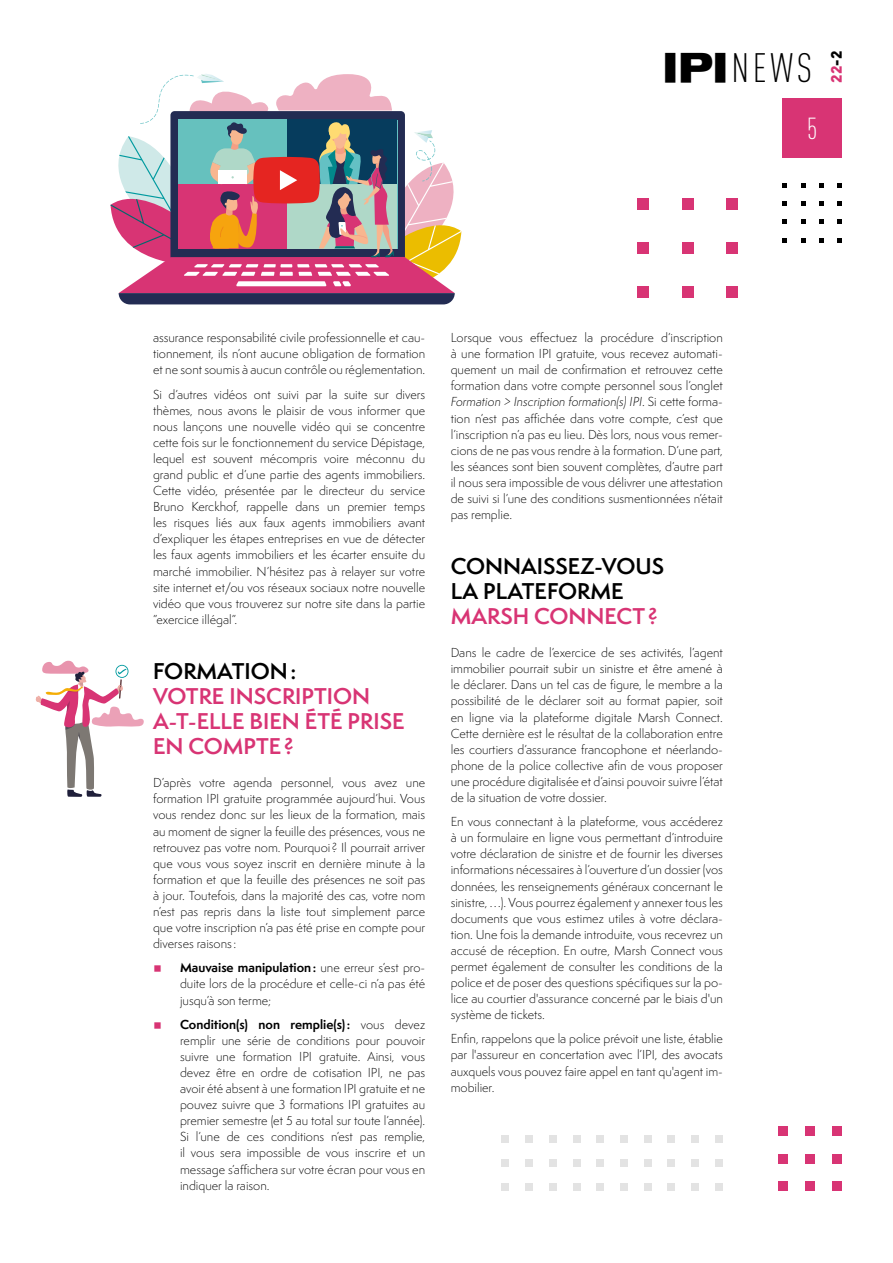
<style>
.page{position:relative;width:893px;height:1263px;background:#fff}
.page>*{position:absolute;margin:0;border:0;box-sizing:border-box;transform-origin:0 0}
.t1{font:300 condensed 40.5px "DINOT";color:#000}
.t2{font:300 condensed 30px "DINOT";color:#fff}
.t3{font:600 21px/25.2px "Semplicita Pro";color:#d83474}
.t4{font:600 21px/25.2px "Semplicita Pro";color:#000}
.t5{font:900 15px "DINOT";color:#d83474}
.t6{font:300 12px/16px "Semplicita Pro";color:#000;text-align:justify}
.s1{font-family:"Akzidenz Grotesk BQ";font-weight:700;font-stretch:expanded}
.s2{color:#000}
.s3{font-family:"Akzidenz Grotesk BQ";font-weight:400;font-stretch:expanded;font-size:27px;color:#d83474}
.s4{font-weight:700}
.s5{font-style:italic}
</style>
<div class="page">
<div style="left:782px;top:98px;width:60px;height:59px;background:#d83474"></div>
<svg style="left:801px;top:201px;width:4px;height:5px"></svg>
<svg style="left:837px;top:201px;width:5px;height:5px"></svg>
<svg style="left:782px;top:201px;width:5px;height:5px"></svg>
<svg style="left:819px;top:201px;width:5px;height:5px"></svg>
<svg style="left:801px;top:183px;width:4px;height:4px"></svg>
<svg style="left:837px;top:183px;width:5px;height:4px"></svg>
<svg style="left:782px;top:183px;width:5px;height:4px"></svg>
<svg style="left:819px;top:183px;width:5px;height:4px"></svg>
<svg style="left:801px;top:219px;width:4px;height:5px"></svg>
<svg style="left:837px;top:219px;width:5px;height:5px"></svg>
<svg style="left:782px;top:219px;width:5px;height:5px"></svg>
<svg style="left:819px;top:219px;width:5px;height:5px"></svg>
<svg style="left:801px;top:238px;width:4px;height:4px"></svg>
<svg style="left:837px;top:238px;width:5px;height:4px"></svg>
<svg style="left:782px;top:238px;width:5px;height:4px"></svg>
<svg style="left:819px;top:238px;width:5px;height:4px"></svg>
<div style="left:833px;top:1127px;width:9px;height:9px;background:#d83474"></div>
<div style="left:833px;top:1181px;width:9px;height:10px;background:#d83474"></div>
<div style="left:833px;top:1154px;width:9px;height:9px;background:#d83474"></div>
<div style="left:805px;top:1127px;width:10px;height:9px;background:#d83474"></div>
<div style="left:805px;top:1181px;width:10px;height:10px;background:#d83474"></div>
<div style="left:805px;top:1154px;width:10px;height:9px;background:#d83474"></div>
<div style="left:778px;top:1127px;width:9px;height:9px;background:#d83474"></div>
<div style="left:778px;top:1181px;width:9px;height:10px;background:#d83474"></div>
<div style="left:778px;top:1154px;width:9px;height:9px;background:#d83474"></div>
<svg style="left:111px;top:74px;width:350px;height:230px"></svg>
<svg style="left:35px;top:661px;width:109px;height:136px"></svg>
<div style="left:727px;top:242px;width:11px;height:12px;background:#d83474"></div>
<div style="left:638px;top:242px;width:11px;height:12px;background:#d83474"></div>
<div style="left:682px;top:242px;width:11px;height:12px;background:#d83474"></div>
<div style="left:727px;top:287px;width:11px;height:11px;background:#d83474"></div>
<div style="left:638px;top:287px;width:11px;height:11px;background:#d83474"></div>
<div style="left:682px;top:287px;width:11px;height:11px;background:#d83474"></div>
<div style="left:727px;top:198px;width:11px;height:11px;background:#d83474"></div>
<div style="left:638px;top:198px;width:11px;height:11px;background:#d83474"></div>
<div style="left:682px;top:198px;width:11px;height:11px;background:#d83474"></div>
<div style="left:501px;top:1183px;width:8px;height:8px;background:#e3e3e3"></div>
<div style="left:691px;top:1183px;width:8px;height:8px;background:#e3e3e3"></div>
<div style="left:644px;top:1183px;width:8px;height:8px;background:#e3e3e3"></div>
<div style="left:596px;top:1183px;width:8px;height:8px;background:#e3e3e3"></div>
<div style="left:549px;top:1183px;width:8px;height:8px;background:#e3e3e3"></div>
<div style="left:525px;top:1183px;width:8px;height:8px;background:#e3e3e3"></div>
<div style="left:715px;top:1183px;width:8px;height:8px;background:#e3e3e3"></div>
<div style="left:667px;top:1183px;width:8px;height:8px;background:#e3e3e3"></div>
<div style="left:620px;top:1183px;width:8px;height:8px;background:#e3e3e3"></div>
<div style="left:573px;top:1183px;width:7px;height:8px;background:#e3e3e3"></div>
<div style="left:501px;top:1159px;width:8px;height:8px;background:#e3e3e3"></div>
<div style="left:691px;top:1159px;width:8px;height:8px;background:#e3e3e3"></div>
<div style="left:644px;top:1159px;width:8px;height:8px;background:#e3e3e3"></div>
<div style="left:596px;top:1159px;width:8px;height:8px;background:#e3e3e3"></div>
<div style="left:549px;top:1159px;width:8px;height:8px;background:#e3e3e3"></div>
<div style="left:525px;top:1159px;width:8px;height:8px;background:#e3e3e3"></div>
<div style="left:715px;top:1159px;width:8px;height:8px;background:#e3e3e3"></div>
<div style="left:667px;top:1159px;width:8px;height:8px;background:#e3e3e3"></div>
<div style="left:620px;top:1159px;width:8px;height:8px;background:#e3e3e3"></div>
<div style="left:573px;top:1159px;width:7px;height:8px;background:#e3e3e3"></div>
<div style="left:501px;top:1135px;width:8px;height:8px;background:#e3e3e3"></div>
<div style="left:691px;top:1135px;width:8px;height:8px;background:#e3e3e3"></div>
<div style="left:644px;top:1135px;width:8px;height:8px;background:#e3e3e3"></div>
<div style="left:596px;top:1135px;width:8px;height:8px;background:#e3e3e3"></div>
<div style="left:549px;top:1135px;width:8px;height:8px;background:#e3e3e3"></div>
<div style="left:525px;top:1135px;width:8px;height:8px;background:#e3e3e3"></div>
<div style="left:715px;top:1135px;width:8px;height:8px;background:#e3e3e3"></div>
<div style="left:667px;top:1135px;width:8px;height:8px;background:#e3e3e3"></div>
<div style="left:620px;top:1135px;width:8px;height:8px;background:#e3e3e3"></div>
<div style="left:573px;top:1135px;width:7px;height:8px;background:#e3e3e3"></div>
<h1 class="t1" style="left:663px;top:45px;width:151px"><span class="s1">IPI</span>NEWS</h1>
<p class="t5" style="left:826px;top:83px;width:33px;rotate:-90deg">22<span class="s2">-2</span></p>
<h2 class="t2" style="left:807px;top:111px;width:12px">5</h2>
<p class="t6" style="left:153px;top:330px;width:274px">assurance responsabilité civile professionnelle et cau&shy;tionnement, ils n’ont aucune obligation de formation et ne sont soumis à aucun contrôle ou réglementation.</p>
<p class="t6" style="left:153px;top:386px;width:274px">Si d’autres vidéos ont suivi par la suite sur divers thèmes, nous avons le plaisir de vous informer que nous lançons une nouvelle vidéo qui se concentre cette fois sur le fonctionnement du service Dépistage, lequel est souvent mécompris voire méconnu du grand public et d’une partie des agents immobiliers.<br>Cette vidéo, présentée par le directeur du service Bruno Kerckhof, rappelle dans un premier temps les risques liés aux faux agents immobiliers avant d’expliquer les étapes entreprises en vue de détecter les faux agents immobiliers et les écarter ensuite du marché immobilier. N’hésitez pas à relayer sur votre site internet et/ou vos réseaux sociaux notre nouvelle vidéo que vous trouverez sur notre site dans la partie ”exercice illégal”.</p>
<h3 class="t4" style="left:153px;top:658px;width:145px">FORMATION:</h3>
<h3 class="t3" style="left:153px;top:683px;width:253px">VOTRE INSCRIPTION<br>A-T-ELLE BIEN ÉTÉ PRISE<br>EN COMPTE?</h3>
<p class="t6" style="left:153px;top:775px;width:274px">D’après votre agenda personnel, vous avez une formation IPI gratuite programmée aujourd’hui. Vous vous rendez donc sur les lieux de la formation, mais au moment de signer la feuille des présences, vous ne retrouvez pas votre nom. Pourquoi ? Il pourrait arriver que vous vous soyez inscrit en dernière minute à la formation et que la feuille des présences ne soit pas à jour. Toutefois, dans la majorité des cas, votre nom n’est pas repris dans la liste tout simplement parce que votre inscription n’a pas été prise en compte pour diverses raisons:</p>
<p class="t6" style="left:180px;top:960px;width:247px;text-indent:-27px"><span class="s3">•</span> <span class="s4">Mauvaise manipulation:</span> une erreur s’est pro&shy;duite lors de la procédure et celle-ci n’a pas été jusqu’à son terme;</p>
<p class="t6" style="left:180px;top:1016px;width:247px;text-indent:-27px"><span class="s3">•</span> <span class="s4">Condition(s) non remplie(s):</span> vous devez remplir une série de conditions pour pouvoir suivre une formation IPI gratuite. Ainsi, vous devez être en ordre de cotisation IPI, ne pas avoir été absent à une formation IPI gratuite et ne pouvez suivre que 3 formations IPI gratuites au premier semestre (et 5 au total sur toute l’année).<br>Si l’une de ces conditions n’est pas remplie, il vous sera impossible de vous inscrire et un message s’affichera sur votre écran pour vous en indiquer la raison.</p>
<p class="t6" style="left:451px;top:330px;width:274px">Lorsque vous effectuez la procédure d’inscription à une formation IPI gratuite, vous recevez automati&shy;quement un mail de confirmation et retrouvez cette formation dans votre compte personnel sous l’onglet <span class="s5">Formation &gt; Inscription formation(s) IPI</span>. Si cette forma&shy;tion n’est pas affichée dans votre compte, c’est que l’inscription n’a pas eu lieu. Dès lors, nous vous remer&shy;cions de ne pas vous rendre à la formation. D’une part, les séances sont bien souvent complètes, d’autre part il nous sera impossible de vous délivrer une attestation de suivi si l’une des conditions susmentionnées n’était pas remplie.</p>
<h3 class="t4" style="left:451px;top:553px;width:215px">CONNAISSEZ-VOUS<br>LA PLATEFORME</h3>
<h3 class="t3" style="left:451px;top:603px;width:209px">MARSH CONNECT?</h3>
<p class="t6" style="left:451px;top:645px;width:274px">Dans le cadre de l’exercice de ses activités, l’agent immobilier pourrait subir un sinistre et être amené à le déclarer. Dans un tel cas de figure, le membre a la possibilité de le déclarer soit au format papier, soit en ligne via la plateforme digitale Marsh Connect.<br>Cette dernière est le résultat de la collaboration entre les courtiers d’assurance francophone et néerlando&shy;phone de la police collective afin de vous proposer une procédure digitalisée et d’ainsi pouvoir suivre l’état de la situation de votre dossier.</p>
<p class="t6" style="left:451px;top:814px;width:274px">En vous connectant à la plateforme, vous accéderez à un formulaire en ligne vous permettant d’introduire votre déclaration de sinistre et de fournir les diverses informations nécessaires à l’ouverture d’un dossier (vos données, les renseignements généraux concernant le sinistre, …). Vous pourrez également y annexer tous les documents que vous estimez utiles à votre déclara&shy;tion. Une fois la demande introduite, vous recevrez un accusé de réception. En outre, Marsh Connect vous permet également de consulter les conditions de la police et de poser des questions spécifiques sur la po&shy;lice au courtier d'assurance concerné par le biais d'un système de tickets.</p>
<p class="t6" style="left:451px;top:1031px;width:274px">Enfin, rappelons que la police prévoit une liste, établie par l'assureur en concertation avec l’IPI, des avocats auxquels vous pouvez faire appel en tant qu'agent im&shy;mobilier.</p>
</div>
